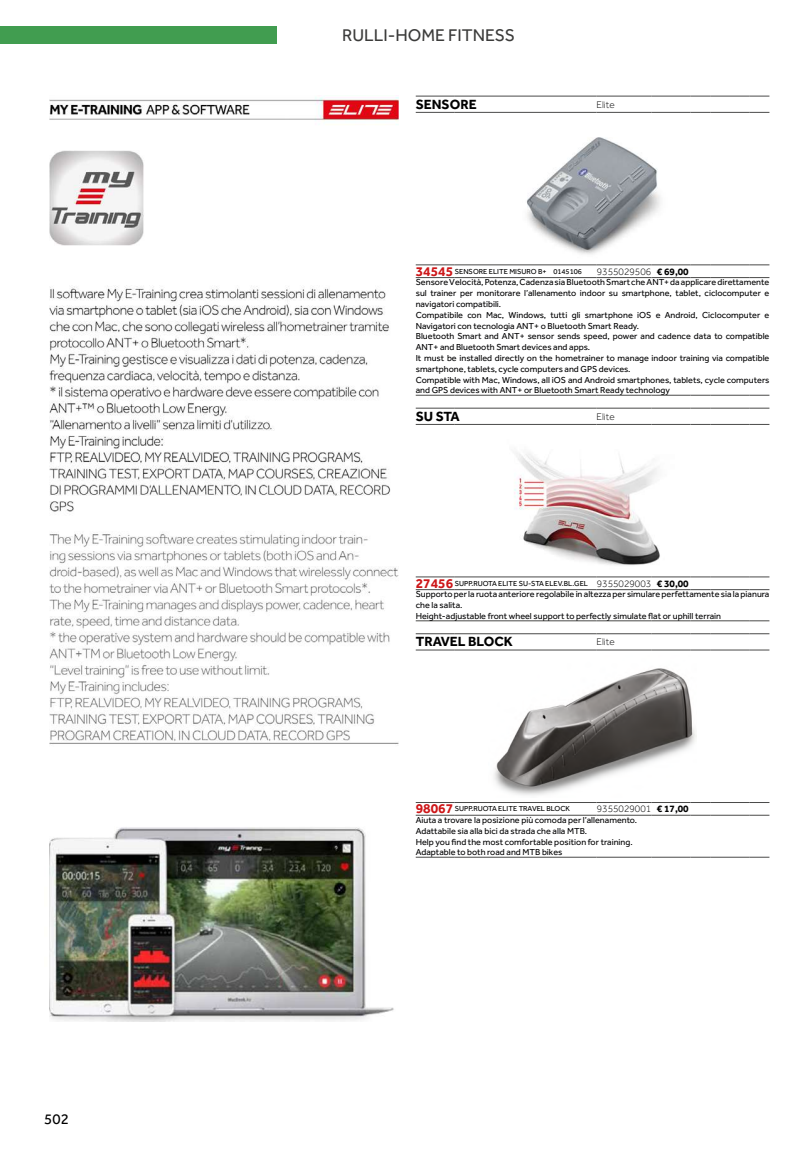
<style>
.page{position:relative;width:812px;height:1149px;background:#fff}
.page>*{position:absolute;margin:0;border:0;box-sizing:border-box;transform-origin:0 0}
.t1{font:17.5px "Effra";color:#3c3c3b}
.t2{font:15px "Effra";color:#000}
.t3{font:700 13.75px "Effra";color:#000}
.t4{font:300 10px "Effra";color:#000}
.t5{font:9px/10.8px "Effra";color:#020203}
.t6{font:7.5px "Effra";color:#000}
.s1{font-weight:700;font-size:13.75px;color:#cd1719}
.s2{font-weight:700}
.s3{font-weight:300;font-size:10px}
.s4{font-weight:700;font-size:10px}
</style>
<div class="page">
<div style="left:0;top:27px;width:276px;height:17px;background:#419d50"></div>
<img style="left:49px;top:97px;width:349px;height:923px">
<hr style="left:415px;top:264px;width:39px;height:1px;background:#4a4a49">
<hr style="left:454px;top:264px;width:142px;height:1px;background:#4a4a49">
<hr style="left:596px;top:264px;width:55px;height:1px;background:#4a4a49">
<hr style="left:651px;top:264px;width:39px;height:1px;background:#4a4a49">
<svg style="left:690px;top:264px;width:79px;height:1px"></svg>
<hr style="left:415px;top:277px;width:39px;height:1px;background:#4a4a49">
<hr style="left:454px;top:277px;width:142px;height:1px;background:#4a4a49">
<hr style="left:596px;top:277px;width:55px;height:1px;background:#4a4a49">
<hr style="left:651px;top:277px;width:39px;height:1px;background:#4a4a49">
<svg style="left:690px;top:277px;width:79px;height:1px"></svg>
<hr style="left:415px;top:395px;width:39px;height:1px;background:#4a4a49">
<hr style="left:454px;top:395px;width:142px;height:1px;background:#4a4a49">
<hr style="left:596px;top:395px;width:55px;height:1px;background:#4a4a49">
<hr style="left:651px;top:395px;width:39px;height:1px;background:#4a4a49">
<svg style="left:690px;top:395px;width:79px;height:1px"></svg>
<hr style="left:596px;top:112px;width:55px;height:1px;background:#4a4a49">
<hr style="left:651px;top:112px;width:39px;height:1px;background:#4a4a49">
<svg style="left:690px;top:112px;width:79px;height:1px"></svg>
<hr style="left:415px;top:96px;width:39px;height:1px;background:#4a4a49">
<hr style="left:454px;top:96px;width:142px;height:1px;background:#4a4a49">
<hr style="left:415px;top:112px;width:39px;height:1px;background:#4a4a49">
<hr style="left:454px;top:112px;width:142px;height:1px;background:#4a4a49">
<hr style="left:596px;top:96px;width:55px;height:1px;background:#4a4a49">
<hr style="left:651px;top:96px;width:39px;height:1px;background:#4a4a49">
<svg style="left:690px;top:96px;width:79px;height:1px"></svg>
<img style="left:527px;top:137px;width:133px;height:117px">
<hr style="left:415px;top:576px;width:39px;height:1px;background:#4a4a49">
<hr style="left:454px;top:576px;width:142px;height:1px;background:#4a4a49">
<hr style="left:596px;top:576px;width:55px;height:1px;background:#4a4a49">
<hr style="left:651px;top:576px;width:39px;height:1px;background:#4a4a49">
<svg style="left:690px;top:576px;width:79px;height:1px"></svg>
<hr style="left:415px;top:589px;width:39px;height:1px;background:#4a4a49">
<hr style="left:454px;top:589px;width:142px;height:1px;background:#4a4a49">
<hr style="left:596px;top:589px;width:55px;height:1px;background:#4a4a49">
<hr style="left:651px;top:589px;width:39px;height:1px;background:#4a4a49">
<svg style="left:690px;top:589px;width:79px;height:1px"></svg>
<hr style="left:415px;top:620px;width:39px;height:1px;background:#4a4a49">
<hr style="left:454px;top:620px;width:142px;height:1px;background:#4a4a49">
<hr style="left:596px;top:620px;width:55px;height:1px;background:#4a4a49">
<hr style="left:651px;top:620px;width:39px;height:1px;background:#4a4a49">
<svg style="left:690px;top:620px;width:79px;height:1px"></svg>
<hr style="left:596px;top:424px;width:55px;height:1px;background:#4a4a49">
<hr style="left:651px;top:424px;width:39px;height:1px;background:#4a4a49">
<svg style="left:690px;top:424px;width:79px;height:1px"></svg>
<hr style="left:415px;top:408px;width:39px;height:1px;background:#4a4a49">
<hr style="left:454px;top:408px;width:142px;height:1px;background:#4a4a49">
<hr style="left:415px;top:424px;width:39px;height:1px;background:#4a4a49">
<hr style="left:454px;top:424px;width:142px;height:1px;background:#4a4a49">
<hr style="left:596px;top:408px;width:55px;height:1px;background:#4a4a49">
<hr style="left:651px;top:408px;width:39px;height:1px;background:#4a4a49">
<svg style="left:690px;top:408px;width:79px;height:1px"></svg>
<img style="left:514px;top:453px;width:146px;height:112px">
<hr style="left:415px;top:802px;width:39px;height:1px;background:#4a4a49">
<hr style="left:454px;top:802px;width:142px;height:1px;background:#4a4a49">
<hr style="left:596px;top:802px;width:55px;height:1px;background:#4a4a49">
<hr style="left:651px;top:802px;width:39px;height:1px;background:#4a4a49">
<svg style="left:690px;top:802px;width:79px;height:1px"></svg>
<hr style="left:415px;top:814px;width:39px;height:1px;background:#4a4a49">
<hr style="left:454px;top:814px;width:142px;height:1px;background:#4a4a49">
<hr style="left:596px;top:814px;width:55px;height:1px;background:#4a4a49">
<hr style="left:651px;top:814px;width:39px;height:1px;background:#4a4a49">
<svg style="left:690px;top:814px;width:79px;height:1px"></svg>
<hr style="left:415px;top:856px;width:39px;height:1px;background:#4a4a49">
<hr style="left:454px;top:856px;width:142px;height:1px;background:#4a4a49">
<hr style="left:596px;top:856px;width:55px;height:1px;background:#4a4a49">
<hr style="left:651px;top:856px;width:39px;height:1px;background:#4a4a49">
<svg style="left:690px;top:856px;width:79px;height:1px"></svg>
<hr style="left:596px;top:649px;width:55px;height:1px;background:#4a4a49">
<hr style="left:651px;top:649px;width:39px;height:1px;background:#4a4a49">
<svg style="left:690px;top:649px;width:79px;height:1px"></svg>
<hr style="left:415px;top:633px;width:39px;height:1px;background:#4a4a49">
<hr style="left:454px;top:633px;width:142px;height:1px;background:#4a4a49">
<hr style="left:415px;top:649px;width:39px;height:1px;background:#4a4a49">
<hr style="left:454px;top:649px;width:142px;height:1px;background:#4a4a49">
<hr style="left:596px;top:633px;width:55px;height:1px;background:#4a4a49">
<hr style="left:651px;top:633px;width:39px;height:1px;background:#4a4a49">
<svg style="left:690px;top:633px;width:79px;height:1px"></svg>
<img style="left:494px;top:668px;width:202px;height:127px">
<h2 class="t2" style="left:44px;top:1110px;width:26px">502</h2>
<h1 class="t1" style="left:342px;top:25px;width:174px">RULLI-HOME FITNESS</h1>
<h3 class="t3" style="left:415px;top:96px;width:62px">SENSORE</h3>
<p class="t4" style="left:596px;top:99px;width:20px">Elite</p>
<p class="t6" style="left:415px;top:267px;width:168px"><span class="s1">34545</span> SENSORE ELITE MISURO B+ 0145106</p>
<p class="t4" style="left:596px;top:265px;width:93px">9355029506 <span class="s2">€ 69,00</span></p>
<p class="t5" style="left:415px;top:277px;width:355px">Sensore Velocità, Potenza, Cadenza sia Bluetooth Smart che ANT+ da applicare direttamente sul trainer per monitorare l’allenamento indoor su smartphone, tablet, ciclocomputer e navigatori compatibili.<br>Compatibile con Mac, Windows, tutti gli smartphone iOS e Android, Ciclocomputer e Navigatori con tecnologia ANT+ o Bluetooth Smart Ready.<br>Bluetooth Smart and ANT+ sensor sends speed, power and cadence data to compatible ANT+ and Bluetooth Smart devices and apps.<br>It must be installed directly on the hometrainer to manage indoor training via compatible smartphone, tablets, cycle computers and GPS devices.<br>Compatible with Mac, Windows, all iOS and Android smartphones, tablets, cycle computers and GPS devices with ANT+ or Bluetooth Smart Ready technology</p>
<h3 class="t3" style="left:415px;top:408px;width:46px">SU STA</h3>
<p class="t4" style="left:596px;top:410px;width:20px">Elite</p>
<p class="t6" style="left:415px;top:578px;width:274px"><span class="s1">27456</span> SUPP.RUOTA ELITE SU-STA ELEV.BL.GEL <span class="s3">9355029003</span> <span class="s4">€ 30,00</span></p>
<p class="t5" style="left:415px;top:588px;width:355px">Supporto per la ruota anteriore regolabile in altezza per simulare perfettamente sia la pianura che la salita.<br>Height-adjustable front wheel support to perfectly simulate flat or uphill terrain</p>
<h3 class="t3" style="left:415px;top:633px;width:99px">TRAVEL BLOCK</h3>
<p class="t4" style="left:596px;top:636px;width:20px">Elite</p>
<p class="t6" style="left:415px;top:804px;width:156px"><span class="s1">98067</span> SUPP.RUOTA ELITE TRAVEL BLOCK</p>
<p class="t4" style="left:596px;top:803px;width:93px">9355029001 <span class="s2">€ 17,00</span></p>
<p class="t5" style="left:415px;top:814px;width:223px">Aiuta a trovare la posizione più comoda per l’allenamento.<br>Adattabile sia alla bici da strada che alla MTB.<br>Help you find the most comfortable position for training.<br>Adaptable to both road and MTB bikes</p>
</div>
